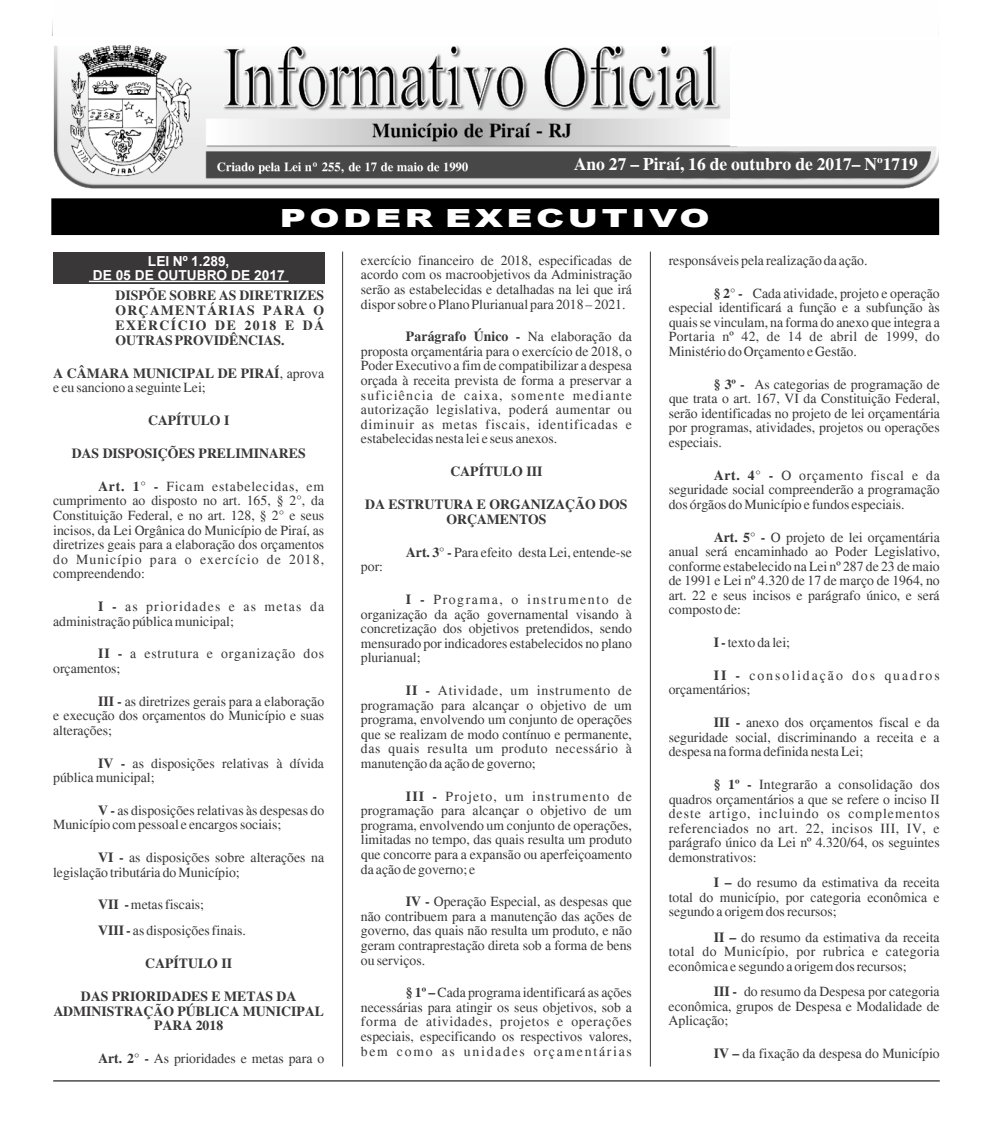
<style>
.page{position:relative;width:993px;height:1127px;background:#fff}
.page>*{position:absolute;margin:0;border:0;box-sizing:border-box;transform-origin:0 0}
.t1{font:900 25px "Arial";letter-spacing:.095em;color:#fff;scale:1.45 1}
.t2{font:700 17.5px "Times New Roman";color:#fff}
.t3{font:13.75px/14.6px "Times New Roman";color:#393738;text-align:justify}
.t4{font:700 13.75px/14.9px "Times New Roman";color:#393738;text-align:center}
.t5{font:13.75px/14.6px "Times New Roman";letter-spacing:.055em;color:#393738}
.t6{font:13.75px/14.6px "Times New Roman";letter-spacing:.145em;color:#393738}
.t7{font:700 13.75px/13.8px "Arial";color:#fff;text-align:center}
.s1{font-weight:700}
</style>
<div class="page">
<hr style="left:53px;top:1080px;width:886px;height:1px;background:#000">
<div style="left:53px;top:200px;width:884px;height:34px;background:#000"></div>
<div style="left:51px;top:198px;width:887px;height:37px;border:1px solid #000"></div>
<hr style="left:649px;top:252px;width:1px;height:814px;background:#393738">
<img style="left:53px;top:45px;width:885px;height:144px">
<div style="left:732px;top:41px;width:207px;height:103px;background:#fefefe"></div>
<hr style="left:342px;top:252px;width:1px;height:814px;background:#393738">
<div style="left:53px;top:252px;width:271px;height:31px;background:#393738"></div>
<hr style="left:89px;top:281px;width:199px;height:1px;background:#fff">
<p class="t2" style="left:573px;top:158px;width:345px">Ano 27 – Piraí, 16 de outubro de 2017– Nº1719</p>
<h1 class="t1" style="left:280px;top:209px;width:298px">PODER EXECUTIVO</h1>
<p class="t7" style="left:93px;top:256px;width:193px">LEI Nº 1.289,<br>DE 05 DE OUTUBRO DE 2017</p>
<p class="t4" style="left:115px;top:290px;width:210px;text-align:justify">DISPÕE SOBRE AS DIRETRIZES ORÇAMENTÁRIAS PARA O EXERCÍCIO DE 2018 E DÁ OUTRAS PROVIDÊNCIAS.</p>
<p class="t3" style="left:53px;top:367px;width:272px"><span class="s1">A CÂMARA MUNICIPAL DE PIRAÍ</span>, aprova e eu sanciono a seguinte Lei;</p>
<p class="t4" style="left:148px;top:414px;width:83px">CAPÍTULO I</p>
<p class="t4" style="left:72px;top:447px;width:235px">DAS DISPOSIÇÕES PRELIMINARES</p>
<p class="t3" style="left:53px;top:480px;width:272px;text-indent:45px"><span class="s1">Art. 1° -</span> Ficam estabelecidas, em cumprimento ao disposto no art. 165, § 2°, da Constituição Federal, e no art. 128, § 2° e seus incisos, da Lei Orgânica do Município de Piraí, as diretrizes geais para a elaboração dos orçamentos do Município para o exercício de 2018, compreendendo:</p>
<p class="t3" style="left:53px;top:600px;width:272px;text-indent:45px"><span class="s1">I -</span> as prioridades e as metas da administração pública municipal;</p>
<p class="t5" style="left:53px;top:648px;width:272px;text-indent:45px"><span class="s1">II -</span> a estrutura e organização dos orçamentos;</p>
<p class="t3" style="left:53px;top:695px;width:272px;text-indent:45px"><span class="s1">III -</span> as diretrizes gerais para a elaboração e execução dos orçamentos do Município e suas alterações;</p>
<p class="t3" style="left:53px;top:757px;width:272px;text-indent:45px"><span class="s1">IV -</span> as disposições relativas à dívida pública municipal;</p>
<p class="t3" style="left:53px;top:804px;width:272px;text-indent:45px"><span class="s1">V -</span> as disposições relativas às despesas do<br>Município com pessoal e encargos sociais;</p>
<p class="t3" style="left:53px;top:851px;width:272px;text-indent:45px"><span class="s1">VI -</span> as disposições sobre alterações na legislação tributária do Município;</p>
<p class="t3" style="left:98px;top:893px;width:149px;line-height:25.4px"><span class="s1">VII -</span> metas fiscais;<br><span class="s1">VIII -</span> as disposições finais.</p>
<p class="t4" style="left:145px;top:957px;width:88px">CAPÍTULO II</p>
<p class="t4" style="left:53px;top:990px;width:272px">DAS PRIORIDADES E METAS DA<br>ADMINISTRAÇÃO PÚBLICA MUNICIPAL<br>PARA 2018</p>
<p class="t3" style="left:98px;top:1052px;width:227px"><span class="s1">Art. 2° -</span> As prioridades e metas para o</p>
<p class="t3" style="left:361px;top:254px;width:272px">exercício financeiro de 2018, especificadas de acordo com os macroobjetivos da Administração serão as estabelecidas e detalhadas na lei que irá dispor sobre o Plano Plurianual para 2018 – 2021.</p>
<p class="t3" style="left:361px;top:331px;width:272px;text-indent:45px"><span class="s1">Parágrafo Único -</span> Na elaboração da proposta orçamentária para o exercício de 2018, o Poder Executivo a fim de compatibilizar a despesa orçada à receita prevista de forma a preservar a suficiência de caixa, somente mediante autorização legislativa, poderá aumentar ou diminuir as metas fiscais, identificadas e estabelecidas nesta lei e seus anexos.</p>
<p class="t4" style="left:450px;top:465px;width:94px">CAPÍTULO III</p>
<p class="t4" style="left:365px;top:498px;width:264px">DA ESTRUTURA E ORGANIZAÇÃO DOS<br>ORÇAMENTOS</p>
<p class="t3" style="left:406px;top:546px;width:227px"><span class="s1">Art. 3° -</span> Para efeito desta Lei, entende-se</p>
<p class="t3" style="left:361px;top:561px;width:24px">por:</p>
<p class="t3" style="left:361px;top:593px;width:272px;text-indent:45px"><span class="s1">I -</span> Programa, o instrumento de organização da ação governamental visando à concretização dos objetivos pretendidos, sendo mensurado por indicadores estabelecidos no plano plurianual;</p>
<p class="t3" style="left:361px;top:684px;width:273px;text-indent:45px"><span class="s1">II -</span> Atividade, um instrumento de programação para alcançar o objetivo de um programa, envolvendo um conjunto de operações que se realizam de modo contínuo e permanente, das quais resulta um produto necessário à manutenção da ação de governo;</p>
<p class="t3" style="left:361px;top:790px;width:272px;text-indent:45px"><span class="s1">III -</span> Projeto, um instrumento de programação para alcançar o objetivo de um programa, envolvendo um conjunto de operações, limitadas no tempo, das quais resulta um produto que concorre para a expansão ou aperfeiçoamento da ação de governo; e</p>
<p class="t3" style="left:361px;top:896px;width:272px;text-indent:45px"><span class="s1">IV -</span> Operação Especial, as despesas que não contribuem para a manutenção das ações de governo, das quais não resulta um produto, e não geram contraprestação direta sob a forma de bens ou serviços.</p>
<p class="t3" style="left:361px;top:987px;width:272px;text-indent:45px"><span class="s1">§ 1º –</span> Cada programa identificará as ações necessárias para atingir os seus objetivos, sob a forma de atividades, projetos e operações especiais, especificando os respectivos valores, bem como as unidades orçamentárias</p>
<p class="t3" style="left:668px;top:254px;width:200px">responsáveis pela realização da ação.</p>
<p class="t3" style="left:668px;top:287px;width:272px;text-indent:45px"><span class="s1">§ 2° -</span> Cada atividade, projeto e operação especial identificará a função e a subfunção às quais se vinculam, na forma do anexo que integra a Portaria nº 42, de 14 de abril de 1999, do Ministério do Orçamento e Gestão.</p>
<p class="t3" style="left:668px;top:378px;width:273px;text-indent:45px"><span class="s1">§ 3º -</span> As categorias de programação de que trata o art. 167, VI da Constituição Federal, serão identificadas no projeto de lei orçamentária por programas, atividades, projetos ou operações especiais.</p>
<p class="t3" style="left:668px;top:469px;width:272px;text-indent:45px"><span class="s1">Art. 4° -</span> O orçamento fiscal e da seguridade social compreenderão a programação dos órgãos do Município e fundos especiais.</p>
<p class="t3" style="left:668px;top:531px;width:272px;text-indent:45px"><span class="s1">Art. 5° -</span> O projeto de lei orçamentária anual será encaminhado ao Poder Legislativo, conforme estabelecido na Lei nº 287 de 23 de maio de 1991 e Lei nº 4.320 de 17 de março de 1964, no art. 22 e seus incisos e parágrafo único, e será composto de:</p>
<p class="t3" style="left:713px;top:636px;width:78px"><span class="s1">I -</span> texto da lei;</p>
<p class="t6" style="left:668px;top:669px;width:272px;text-indent:45px"><span class="s1">II -</span> consolidação dos quadros orçamentários;</p>
<p class="t3" style="left:668px;top:716px;width:272px;text-indent:45px"><span class="s1">III -</span> anexo dos orçamentos fiscal e da seguridade social, discriminando a receita e a despesa na forma definida nesta Lei;</p>
<p class="t3" style="left:668px;top:778px;width:272px;text-indent:45px"><span class="s1">§ 1º -</span> Integrarão a consolidação dos quadros orçamentários a que se refere o inciso II deste artigo, incluindo os complementos referenciados no art. 22, incisos III, IV, e parágrafo único da Lei nº 4.320/64, os seguintes demonstrativos:</p>
<p class="t3" style="left:668px;top:877px;width:272px;text-indent:45px"><span class="s1">I –</span> do resumo da estimativa da receita total do município, por categoria econômica e segundo a origem dos recursos;</p>
<p class="t3" style="left:668px;top:931px;width:272px;text-indent:45px"><span class="s1">II –</span> do resumo da estimativa da receita total do Município, por rubrica e categoria econômica e segundo a origem dos recursos;</p>
<p class="t3" style="left:668px;top:986px;width:272px;text-indent:45px"><span class="s1">III -</span> do resumo da Despesa por categoria econômica, grupos de Despesa e Modalidade de Aplicação;</p>
<p class="t3" style="left:713px;top:1047px;width:227px"><span class="s1">IV –</span> da fixação da despesa do Município</p>
</div>
